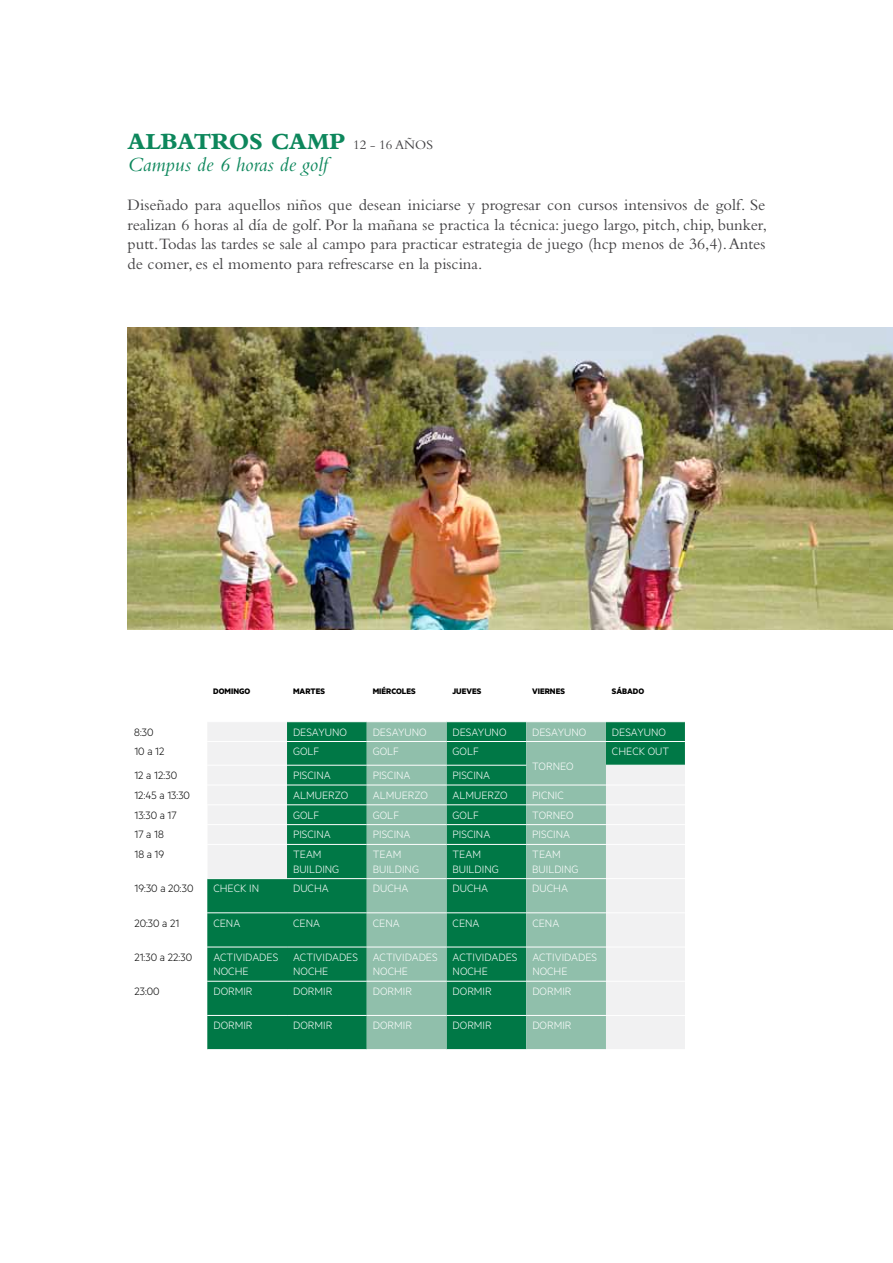
<style>
.page{position:relative;width:893px;height:1263px;background:#fff}
.page>*{position:absolute;margin:0;border:0;box-sizing:border-box;transform-origin:0 0}
.t1{font:800 24px "Bembo Std";letter-spacing:-.005em;color:#0d875c}
.t2{font:italic 21px "Bembo Std";color:#0d875c}
.t3{font:16.5px/19.5px "Bembo Std";color:#414042;text-align:justify}
.t4{font:13.5px "Bembo Std";color:#414042}
.t5{font:300 12px/14.4px "Metric";color:#fff}
.t6{font:300 12px "Metric";color:#000}
.t7{font:700 9px "Metric";color:#000}
</style>
<div class="page">
<svg style="left:207px;top:722px;width:478px;height:327px;fill:#007846"></svg>
<svg style="left:367px;top:722px;width:239px;height:327px;background:#61a88a"></svg>
<hr style="left:207px;top:912px;width:80px;height:1px;background:#fff">
<hr style="left:207px;top:947px;width:80px;height:1px;background:#fff">
<hr style="left:207px;top:981px;width:80px;height:1px;background:#fff">
<hr style="left:207px;top:1015px;width:80px;height:1px;background:#fff">
<hr style="left:287px;top:741px;width:80px;height:1px;background:#fff">
<hr style="left:287px;top:765px;width:80px;height:1px;background:#fff">
<hr style="left:287px;top:785px;width:80px;height:1px;background:#fff">
<hr style="left:287px;top:804px;width:80px;height:1px;background:#fff">
<hr style="left:287px;top:824px;width:80px;height:1px;background:#fff">
<hr style="left:287px;top:844px;width:80px;height:1px;background:#fff">
<hr style="left:287px;top:878px;width:80px;height:1px;background:#fff">
<hr style="left:287px;top:912px;width:80px;height:1px;background:#fff">
<hr style="left:287px;top:947px;width:80px;height:1px;background:#fff">
<hr style="left:287px;top:981px;width:80px;height:1px;background:#fff">
<hr style="left:287px;top:1015px;width:80px;height:1px;background:#fff">
<hr style="left:446px;top:741px;width:80px;height:1px;background:#fff">
<hr style="left:446px;top:765px;width:80px;height:1px;background:#fff">
<hr style="left:446px;top:785px;width:80px;height:1px;background:#fff">
<hr style="left:446px;top:804px;width:80px;height:1px;background:#fff">
<hr style="left:446px;top:824px;width:80px;height:1px;background:#fff">
<hr style="left:446px;top:844px;width:80px;height:1px;background:#fff">
<hr style="left:446px;top:878px;width:80px;height:1px;background:#fff">
<hr style="left:446px;top:912px;width:80px;height:1px;background:#fff">
<hr style="left:446px;top:947px;width:80px;height:1px;background:#fff">
<hr style="left:446px;top:981px;width:80px;height:1px;background:#fff">
<hr style="left:446px;top:1015px;width:80px;height:1px;background:#fff">
<hr style="left:606px;top:741px;width:79px;height:1px;background:#fff">
<hr style="left:367px;top:741px;width:79px;height:1px;background:#fff">
<hr style="left:367px;top:765px;width:79px;height:1px;background:#fff">
<hr style="left:367px;top:785px;width:79px;height:1px;background:#fff">
<hr style="left:367px;top:804px;width:79px;height:1px;background:#fff">
<hr style="left:367px;top:824px;width:79px;height:1px;background:#fff">
<hr style="left:367px;top:844px;width:79px;height:1px;background:#fff">
<hr style="left:367px;top:878px;width:79px;height:1px;background:#fff">
<hr style="left:367px;top:912px;width:79px;height:1px;background:#fff">
<hr style="left:367px;top:947px;width:79px;height:1px;background:#fff">
<hr style="left:367px;top:981px;width:79px;height:1px;background:#fff">
<hr style="left:367px;top:1015px;width:79px;height:1px;background:#fff">
<hr style="left:526px;top:741px;width:80px;height:1px;background:#fff">
<hr style="left:526px;top:785px;width:80px;height:1px;background:#fff">
<hr style="left:526px;top:804px;width:80px;height:1px;background:#fff">
<hr style="left:526px;top:824px;width:80px;height:1px;background:#fff">
<hr style="left:526px;top:844px;width:80px;height:1px;background:#fff">
<hr style="left:526px;top:878px;width:80px;height:1px;background:#fff">
<hr style="left:526px;top:912px;width:80px;height:1px;background:#fff">
<hr style="left:526px;top:947px;width:80px;height:1px;background:#fff">
<hr style="left:526px;top:981px;width:80px;height:1px;background:#fff">
<hr style="left:526px;top:1015px;width:80px;height:1px;background:#fff">
<hr style="left:207px;top:741px;width:80px;height:1px;background:#fff">
<hr style="left:207px;top:765px;width:80px;height:1px;background:#fff">
<hr style="left:207px;top:785px;width:80px;height:1px;background:#fff">
<hr style="left:207px;top:804px;width:80px;height:1px;background:#fff">
<hr style="left:207px;top:824px;width:80px;height:1px;background:#fff">
<hr style="left:207px;top:844px;width:80px;height:1px;background:#fff">
<hr style="left:207px;top:878px;width:80px;height:1px;background:#fff">
<hr style="left:606px;top:765px;width:79px;height:1px;background:#fff">
<hr style="left:606px;top:785px;width:79px;height:1px;background:#fff">
<hr style="left:606px;top:804px;width:79px;height:1px;background:#fff">
<hr style="left:606px;top:824px;width:79px;height:1px;background:#fff">
<hr style="left:606px;top:844px;width:79px;height:1px;background:#fff">
<hr style="left:606px;top:878px;width:79px;height:1px;background:#fff">
<hr style="left:606px;top:912px;width:79px;height:1px;background:#fff">
<hr style="left:606px;top:947px;width:79px;height:1px;background:#fff">
<hr style="left:606px;top:981px;width:79px;height:1px;background:#fff">
<hr style="left:606px;top:1015px;width:79px;height:1px;background:#fff">
<img style="left:128px;top:327px;width:765px;height:302px">
<h1 class="t1" style="left:128px;top:127px;width:181px">ALBATROS Camp</h1>
<p class="t4" style="left:353px;top:136px;width:72px">12 - 16 años</p>
<h2 class="t2" style="left:128px;top:152px;width:202px">Campus de 6 horas de golf</h2>
<p class="t3" style="left:128px;top:195px;width:641px">Diseñado para aquellos niños que desean iniciarse y progresar con cursos intensivos de golf. Se realizan 6 horas al día de golf. Por la mañana se practica la técnica: juego largo, pitch, chip, bunker, putt.Todas las tardes se sale al campo para practicar estrategia de juego (hcp menos de 36,4). Antes de comer, es el momento para refrescarse en la piscina.</p>
<p class="t7" style="left:213px;top:686px;width:38px">DOMINGO</p>
<p class="t7" style="left:293px;top:686px;width:33px">MARTES</p>
<p class="t7" style="left:373px;top:686px;width:44px">MIÉRCOLES</p>
<p class="t7" style="left:452px;top:686px;width:30px">JUEVES</p>
<p class="t7" style="left:532px;top:686px;width:34px">VIERNES</p>
<p class="t7" style="left:612px;top:686px;width:33px">SÁBADO</p>
<p class="t6" style="left:134px;top:725px;width:21px">8:30</p>
<p class="t5" style="left:293px;top:724px;width:55px">DESAYUNO</p>
<p class="t5" style="left:373px;top:724px;width:55px">DESAYUNO</p>
<p class="t5" style="left:452px;top:724px;width:55px">DESAYUNO</p>
<p class="t5" style="left:532px;top:724px;width:55px">DESAYUNO</p>
<p class="t5" style="left:612px;top:724px;width:55px">DESAYUNO</p>
<p class="t6" style="left:134px;top:744px;width:32px">10 a 12</p>
<p class="t5" style="left:293px;top:744px;width:28px">GOLF</p>
<p class="t5" style="left:373px;top:744px;width:28px">GOLF</p>
<p class="t5" style="left:452px;top:744px;width:28px">GOLF</p>
<p class="t5" style="left:532px;top:758px;width:43px">TORNEO</p>
<p class="t5" style="left:612px;top:744px;width:59px">CHECK OUT</p>
<p class="t6" style="left:134px;top:768px;width:44px">12 a 12:30</p>
<p class="t5" style="left:293px;top:767px;width:39px">PISCINA</p>
<p class="t5" style="left:373px;top:767px;width:39px">PISCINA</p>
<p class="t5" style="left:452px;top:767px;width:39px">PISCINA</p>
<p class="t6" style="left:134px;top:788px;width:57px">12:45 a 13:30</p>
<p class="t5" style="left:293px;top:787px;width:57px">ALMUERZO</p>
<p class="t5" style="left:373px;top:787px;width:57px">ALMUERZO</p>
<p class="t5" style="left:453px;top:787px;width:57px">ALMUERZO</p>
<p class="t5" style="left:532px;top:787px;width:33px">PICNIC</p>
<p class="t6" style="left:134px;top:808px;width:44px">13:30 a 17</p>
<p class="t5" style="left:293px;top:807px;width:28px">GOLF</p>
<p class="t5" style="left:373px;top:807px;width:28px">GOLF</p>
<p class="t5" style="left:453px;top:807px;width:28px">GOLF</p>
<p class="t5" style="left:532px;top:807px;width:43px">TORNEO</p>
<p class="t6" style="left:134px;top:828px;width:31px">17 a 18</p>
<p class="t5" style="left:293px;top:827px;width:39px">PISCINA</p>
<p class="t5" style="left:373px;top:827px;width:39px">PISCINA</p>
<p class="t5" style="left:453px;top:827px;width:39px">PISCINA</p>
<p class="t5" style="left:532px;top:827px;width:39px">PISCINA</p>
<p class="t6" style="left:134px;top:847px;width:31px">18 a 19</p>
<p class="t5" style="left:293px;top:847px;width:48px">TEAM<br>BUILDING</p>
<p class="t5" style="left:373px;top:847px;width:48px">TEAM<br>BUILDING</p>
<p class="t5" style="left:453px;top:847px;width:48px">TEAM<br>BUILDING</p>
<p class="t5" style="left:532px;top:847px;width:48px">TEAM<br>BUILDING</p>
<p class="t6" style="left:134px;top:882px;width:61px">19:30 a 20:30</p>
<p class="t5" style="left:213px;top:881px;width:47px">CHECK IN</p>
<p class="t5" style="left:293px;top:881px;width:37px">DUCHA</p>
<p class="t5" style="left:373px;top:881px;width:37px">DUCHA</p>
<p class="t5" style="left:453px;top:881px;width:37px">DUCHA</p>
<p class="t5" style="left:532px;top:881px;width:37px">DUCHA</p>
<p class="t6" style="left:134px;top:916px;width:46px">20:30 a 21</p>
<p class="t5" style="left:213px;top:915px;width:28px">CENA</p>
<p class="t5" style="left:293px;top:915px;width:28px">CENA</p>
<p class="t5" style="left:373px;top:915px;width:28px">CENA</p>
<p class="t5" style="left:453px;top:915px;width:28px">CENA</p>
<p class="t5" style="left:532px;top:915px;width:28px">CENA</p>
<p class="t6" style="left:134px;top:950px;width:59px">21:30 a 22:30</p>
<p class="t5" style="left:213px;top:949px;width:66px">ACTIVIDADES<br>NOCHE</p>
<p class="t5" style="left:293px;top:949px;width:66px">ACTIVIDADES<br>NOCHE</p>
<p class="t5" style="left:373px;top:949px;width:66px">ACTIVIDADES<br>NOCHE</p>
<p class="t5" style="left:453px;top:949px;width:66px">ACTIVIDADES<br>NOCHE</p>
<p class="t5" style="left:532px;top:949px;width:66px">ACTIVIDADES<br>NOCHE</p>
<p class="t6" style="left:134px;top:984px;width:27px">23:00</p>
<p class="t5" style="left:213px;top:983px;width:41px">DORMIR</p>
<p class="t5" style="left:293px;top:983px;width:41px">DORMIR</p>
<p class="t5" style="left:373px;top:983px;width:41px">DORMIR</p>
<p class="t5" style="left:453px;top:983px;width:41px">DORMIR</p>
<p class="t5" style="left:532px;top:983px;width:41px">DORMIR</p>
<p class="t5" style="left:213px;top:1018px;width:41px">DORMIR</p>
<p class="t5" style="left:293px;top:1018px;width:41px">DORMIR</p>
<p class="t5" style="left:373px;top:1018px;width:41px">DORMIR</p>
<p class="t5" style="left:453px;top:1018px;width:41px">DORMIR</p>
<p class="t5" style="left:532px;top:1018px;width:41px">DORMIR</p>
</div>
